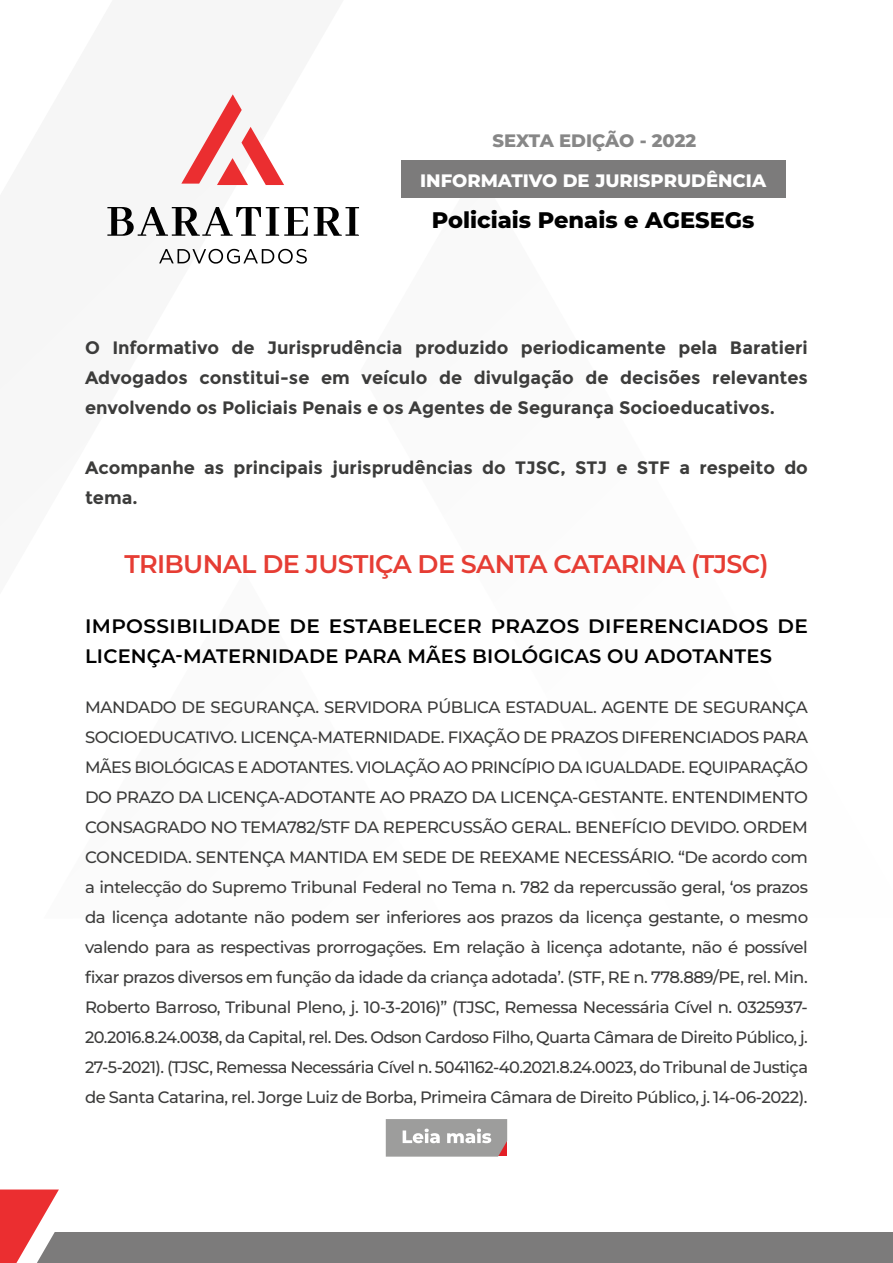
<style>
.page{position:relative;width:893px;height:1263px;background:#fff}
.page>*{position:absolute;margin:0;border:0;box-sizing:border-box;transform-origin:0 0}
.t1{font:600 25.5px "Montserrat";letter-spacing:-.025em;color:#e63d34}
.t2{font:800 22.5px "Montserrat";color:#000}
.t3{font:600 19.5px/30px "Montserrat";letter-spacing:.01em;color:#000}
.t4{font:700 18px/30px "Montserrat";color:#3c3c3b;text-align:justify}
.t5{font:800 18px "Montserrat";color:#fff}
.t6{font:800 18px "Montserrat";letter-spacing:-.005em;color:#878787}
.t7{font:500 16.5px/30px "Montserrat";letter-spacing:-.03em;color:#3c3c3b;text-align:justify}
</style>
<div class="page">
<div style="left:401px;top:160px;width:385px;height:38px;background:#7c7b7b"></div>
<svg style="left:107px;top:207px;width:201px;height:29px"></svg>
<svg style="left:314px;top:207px;width:45px;height:29px"></svg>
<svg style="left:159px;top:249px;width:148px;height:15px"></svg>
<svg style="left:181px;top:94px;width:103px;height:91px"></svg>
<svg style="left:0;top:1189px;width:893px;height:74px"></svg>
<svg style="left:386px;top:1119px;width:121px;height:37px;background:#aaa7a6"></svg>
<p class="t6" style="left:493px;top:128px;width:205px">SEXTA EDIÇÃO - 2022</p>
<p class="t5" style="left:420px;top:167px;width:347px">INFORMATIVO DE JURISPRUDÊNCIA</p>
<h2 class="t2" style="left:432px;top:204px;width:324px">Policiais Penais e AGESEGs</h2>
<p class="t4" style="left:85px;top:333px;width:724px">O Informativo de Jurisprudência produzido periodicamente pela Baratieri Advogados constitui-se em veículo de divulgação de decisões relevantes envolvendo os Policiais Penais e os Agentes de Segurança Socioeducativos.</p>
<p class="t4" style="left:85px;top:453px;width:724px">Acompanhe as principais jurisprudências do TJSC, STJ e STF a respeito do tema.</p>
<h1 class="t1" style="left:124px;top:546px;width:646px">TRIBUNAL DE JUSTIÇA DE SANTA CATARINA (TJSC)</h1>
<p class="t3" style="left:85px;top:610px;width:724px">IMPOSSIBILIDADE DE ESTABELECER PRAZOS DIFERENCIADOS DE<br>LICENÇA-MATERNIDADE PARA MÃES BIOLÓGICAS OU ADOTANTES</p>
<p class="t7" style="left:85px;top:691px;width:725px">MANDADO DE SEGURANÇA. SERVIDORA PÚBLICA ESTADUAL. AGENTE DE SEGURANÇA SOCIOEDUCATIVO. LICENÇA-MATERNIDADE. FIXAÇÃO DE PRAZOS DIFERENCIADOS PARA MÃES BIOLÓGICAS E ADOTANTES. VIOLAÇÃO AO PRINCÍPIO DA IGUALDADE. EQUIPARAÇÃO DO PRAZO DA LICENÇA-ADOTANTE AO PRAZO DA LICENÇA-GESTANTE. ENTENDIMENTO CONSAGRADO NO TEMA782/STF DA REPERCUSSÃO GERAL. BENEFÍCIO DEVIDO. ORDEM CONCEDIDA. SENTENÇA MANTIDA EM SEDE DE REEXAME NECESSÁRIO. “De acordo com a intelecção do Supremo Tribunal Federal no Tema n. 782 da repercussão geral, ‘os prazos da licença adotante não podem ser inferiores aos prazos da licença gestante, o mesmo valendo para as respectivas prorrogações. Em relação à licença adotante, não é possível fixar prazos diversos em função da idade da criança adotada’. (STF, RE n. 778.889/PE, rel. Min.<br>Roberto Barroso, Tribunal Pleno, j. 10-3-2016)” (TJSC, Remessa Necessária Cível n. 0325937- 20.2016.8.24.0038, da Capital, rel. Des. Odson Cardoso Filho, Quarta Câmara de Direito Público, j.<br>27-5-2021). (TJSC, Remessa Necessária Cível n. 5041162-40.2021.8.24.0023, do Tribunal de Justiça de Santa Catarina, rel. Jorge Luiz de Borba, Primeira Câmara de Direito Público, j. 14-06-2022).</p>
</div>
